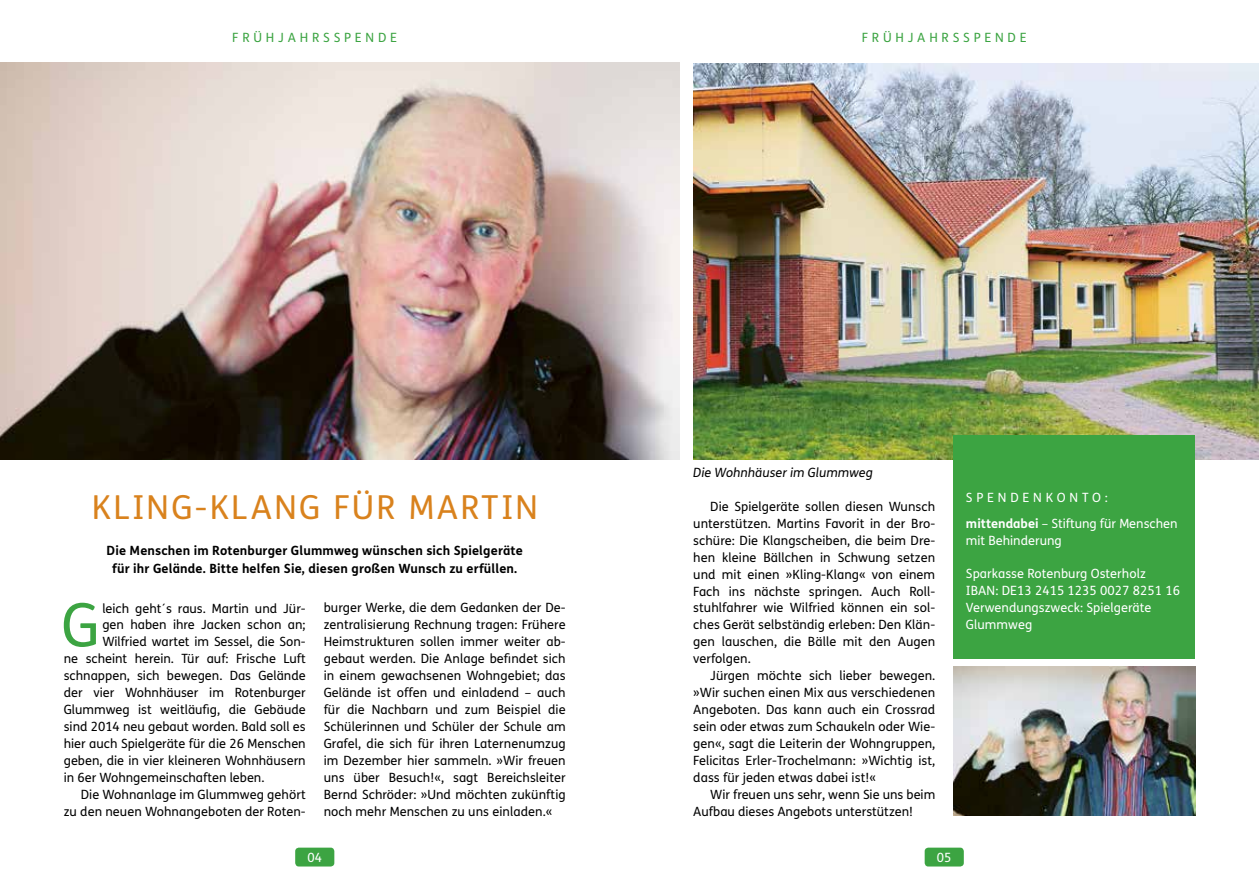
<style>
.page{position:relative;width:1259px;height:893px;background:#fff}
.page>*{position:absolute;margin:0;border:0;box-sizing:border-box;transform-origin:0 0}
.t1{font:59.85px "FS Me";color:#3ca442}
.t2{font:33px "FS Me";letter-spacing:.065em;color:#d9821d}
.t3{font:12.75px/17px "FS Me";color:#000;text-align:justify}
.t4{font:12.75px/17px "FS Me";letter-spacing:.005em;color:#fff}
.t5{font:700 12.75px/18px "FS Me";letter-spacing:.01em;color:#000;text-align:center}
.t6{font:12.75px "FS Me";letter-spacing:.3em;color:#3ca442}
.t7{font:italic 12.75px "FS Me";letter-spacing:.005em;color:#000}
.s1{font-weight:700}
</style>
<div class="page">
<div style="left:295px;top:848px;width:39px;height:18px;background:#3ca442;border-radius:4px"></div>
<div style="left:924px;top:848px;width:40px;height:18px;background:#3ca442;border-radius:4px"></div>
<img style="left:0;top:62px;width:679px;height:398px">
<img style="left:693px;top:64px;width:566px;height:396px">
<img style="left:953px;top:666px;width:242px;height:150px">
<div style="left:953px;top:436px;width:242px;height:223px;background:#3ca442"></div>
<p class="t6" style="left:232px;top:30px;width:166px">FRÜHJAHRSSPENDE</p>
<p class="t6" style="left:862px;top:30px;width:166px">FRÜHJAHRSSPENDE</p>
<h2 class="t2" style="left:92px;top:488px;width:447px">KLING-KLANG FÜR MARTIN</h2>
<p class="t5" style="left:107px;top:541px;width:418px">Die Menschen im Rotenburger Glummweg wünschen sich Spielgeräte für ihr Gelände. Bitte helfen Sie, diesen großen Wunsch zu erfüllen.</p>
<h1 class="t1" style="left:61px;top:591px;width:39px">G</h1>
<p class="t3" style="left:102px;top:600px;width:205px">leich geht´s raus. Martin und Jür-</p>
<p class="t3" style="left:324px;top:600px;width:243px">burger Werke, die dem Gedanken der De&shy;zentralisierung Rechnung tragen: Frühere Heimstrukturen sollen immer weiter ab&shy;gebaut werden. Die Anlage befindet sich in einem gewachsenen Wohngebiet; das Gelände ist offen und einladend – auch für die Nachbarn und zum Beispiel die Schülerinnen und Schüler der Schule am Grafel, die sich für ihren Laternenumzug im Dezember hier sammeln. »Wir freuen uns über Besuch!«, sagt Bereichsleiter Bernd Schröder: »Und möchten zukünftig noch mehr Menschen zu uns einladen.«</p>
<p class="t3" style="left:102px;top:617px;width:205px">gen haben ihre Jacken schon an;</p>
<p class="t3" style="left:102px;top:634px;width:205px">Wilfried wartet im Sessel, die Son-</p>
<p class="t3" style="left:64px;top:651px;width:243px">ne scheint herein. Tür auf: Frische Luft</p>
<p class="t3" style="left:64px;top:668px;width:243px">schnappen, sich bewegen. Das Gelände</p>
<p class="t3" style="left:64px;top:685px;width:243px">der vier Wohnhäuser im Rotenburger</p>
<p class="t3" style="left:64px;top:701px;width:243px">Glummweg ist weitläufig, die Gebäude</p>
<p class="t3" style="left:64px;top:718px;width:243px">sind 2014 neu gebaut worden. Bald soll es</p>
<p class="t3" style="left:64px;top:735px;width:243px">hier auch Spielgeräte für die 26 Menschen</p>
<p class="t3" style="left:64px;top:752px;width:243px">geben, die in vier kleineren Wohnhäusern</p>
<p class="t3" style="left:64px;top:769px;width:202px">in 6er Wohngemeinschaften leben.</p>
<p class="t3" style="left:81px;top:786px;width:226px">Die Wohnanlage im Glummweg gehört</p>
<p class="t3" style="left:64px;top:803px;width:243px">zu den neuen Wohnangeboten der Roten-</p>
<p class="t7" style="left:693px;top:465px;width:181px">Die Wohnhäuser im Glummweg</p>
<p class="t3" style="left:693px;top:498px;width:243px;text-indent:17px">Die Spielgeräte sollen diesen Wunsch unterstützen. Martins Favorit in der Bro&shy;schüre: Die Klangscheiben, die beim Dre&shy;hen kleine Bällchen in Schwung setzen und mit einen »Kling-Klang« von einem Fach ins nächste springen. Auch Roll&shy;stuhlfahrer wie Wilfried können ein sol&shy;ches Gerät selbständig erleben: Den Klän&shy;gen lauschen, die Bälle mit den Augen verfolgen.</p>
<p class="t3" style="left:693px;top:668px;width:243px;text-indent:17px">Jürgen möchte sich lieber bewegen. »Wir suchen einen Mix aus verschiedenen Angeboten. Das kann auch ein Crossrad sein oder etwas zum Schaukeln oder Wie&shy;gen«, sagt die Leiterin der Wohngruppen, Felicitas Erler-Trochelmann: »Wichtig ist, dass für jeden etwas dabei ist!«</p>
<p class="t3" style="left:693px;top:786px;width:243px;text-indent:17px">Wir freuen uns sehr, wenn Sie uns beim<br>Aufbau dieses Angebots unterstützen!</p>
<p class="t4" style="left:307px;top:849px;width:16px">04</p>
<p class="t4" style="left:937px;top:849px;width:16px">05</p>
<p class="t4" style="left:966px;top:485px;width:213px;line-height:25.5px">SPENDENKONTO: <span class="s1">mittendabei</span> – Stiftung für Menschen</p>
<p class="t4" style="left:966px;top:532px;width:97px">mit Behinderung</p>
<p class="t4" style="left:966px;top:566px;width:215px">Sparkasse Rotenburg Osterholz<br>IBAN: DE13 2415 1235 0027 8251 16<br>Verwendungszweck: Spielgeräte<br>Glummweg</p>
</div>
